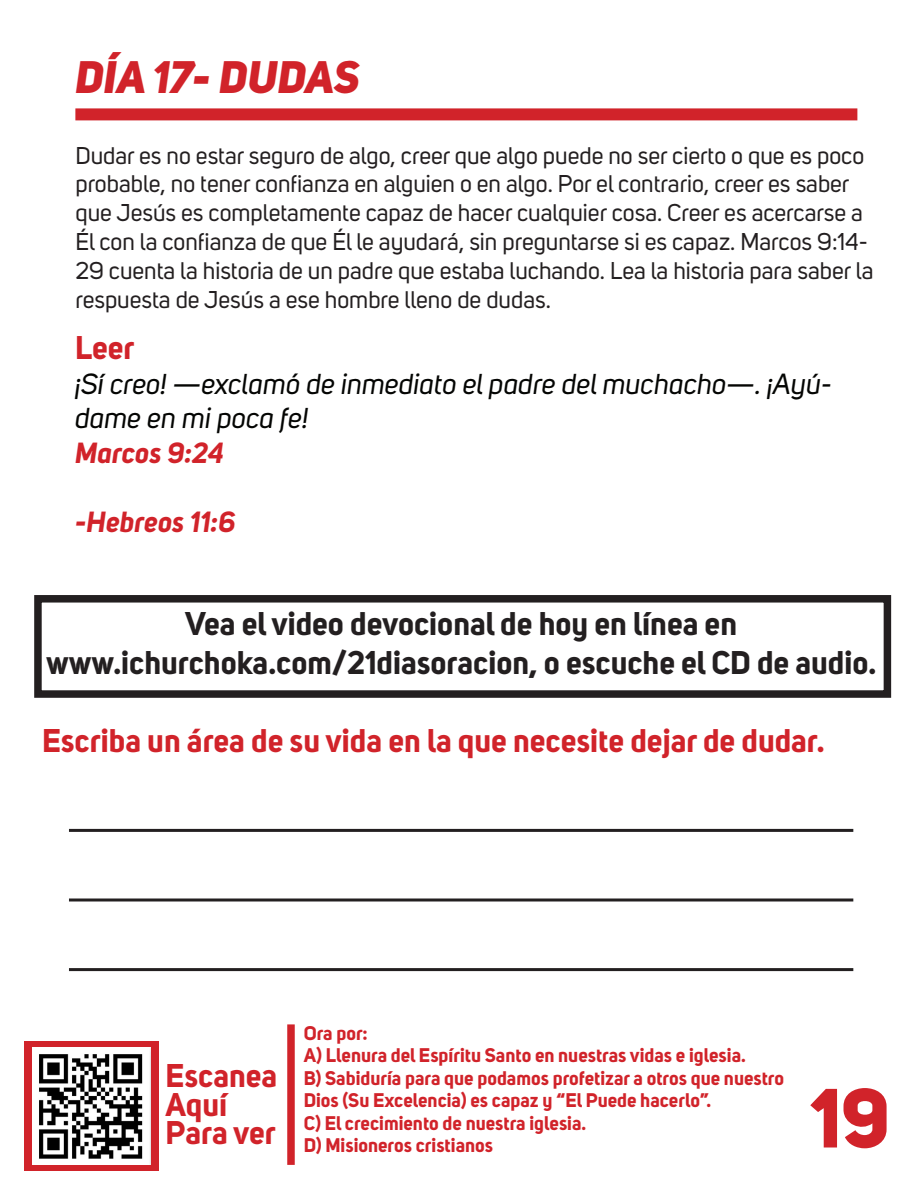
<style>
.page{position:relative;width:918px;height:1188px;background:#fff}
.page>*{position:absolute;margin:0;border:0;box-sizing:border-box;transform-origin:0 0}
.t1{font:82.8px "Uni Sans Heavy CAPS";color:#d1232a}
.t2{font:45px "Uni Sans Heavy Italic CAPS";color:#d1232a}
.t3{font:700 32.4px "Uni Sans";color:#231f20}
.t4{font:700 32.4px/28.5px "Uni Sans";color:#d1232a}
.t5{font:italic 28.8px/34.5px "Uni Sans";color:#040503}
.t6{font:italic 700 28.8px "Uni Sans";color:#d1232a}
.t7{font:24px/28.8px "Uni Sans";color:#231f20}
.t8{font:700 19.5px/22.5px "Uni Sans";color:#d1232a}
</style>
<div class="page">
<div style="left:75px;top:108px;width:782px;height:12px;background:#d1232a"></div>
<div style="left:34px;top:595px;width:857px;height:103px;border:8px solid #231f20"></div>
<hr style="left:69px;top:829px;width:784px;height:3px;background:#231f20">
<svg style="left:69px;top:898px;width:784px;height:4px;background:#595657"></svg>
<hr style="left:69px;top:968px;width:784px;height:3px;background:#231f20">
<div style="left:25px;top:1041px;width:134px;height:130px;background:#d1232a"></div>
<img style="left:32px;top:1048px;width:119px;height:116px">
<div style="left:287px;top:1024px;width:8px;height:141px;background:#d1232a"></div>
<p class="t2" style="left:75px;top:49px;width:286px">DÍA 17- DUDAS</p>
<p class="t7" style="left:75px;top:141px;width:800px">Dudar es no estar seguro de algo, creer que algo puede no ser cierto o que es poco probable, no tener confianza en alguien o en algo. Por el contrario, creer es saber que Jesús es completamente capaz de hacer cualquier cosa. Creer es acercarse a Él con la confianza de que Él le ayudará, sin preguntarse si es capaz. Marcos 9:14- 29 cuenta la historia de un padre que estaba luchando. Lea la historia para saber la respuesta de Jesús a ese hombre lleno de dudas.</p>
<p class="t4" style="left:75px;top:333px;width:61px">Leer</p>
<p class="t5" style="left:75px;top:366px;width:759px">¡Sí creo! —exclamó de inmediato el padre del muchacho—. ¡Ayú&shy;dame en mi poca fe!</p>
<p class="t6" style="left:75px;top:434px;width:151px">Marcos 9:24</p>
<p class="t6" style="left:75px;top:503px;width:162px">-Hebreos 11:6</p>
<p class="t3" style="left:185px;top:603px;width:553px">Vea el video devocional de hoy en línea en</p>
<p class="t3" style="left:46px;top:642px;width:832px">www.ichurchoka.com/21diasoracion, o escuche el CD de audio.</p>
<p class="t4" style="left:42px;top:726px;width:784px">Escriba un área de su vida en la que necesite dejar de dudar.</p>
<p class="t4" style="left:166px;top:1061px;width:113px">Escanea<br>Aquí</p>
<p class="t4" style="left:166px;top:1118px;width:112px">Para ver</p>
<p class="t8" style="left:304px;top:1021px;width:66px">Ora por:</p>
<p class="t8" style="left:304px;top:1044px;width:444px">A) Llenura del Espíritu Santo en nuestras vidas e iglesia.</p>
<p class="t8" style="left:304px;top:1066px;width:482px">B) Sabiduría para que podamos profetizar a otros que nuestro<br>Dios (Su Excelencia) es capaz y “El Puede hacerlo”.</p>
<p class="t8" style="left:304px;top:1111px;width:284px">C) El crecimiento de nuestra iglesia.</p>
<p class="t8" style="left:304px;top:1134px;width:191px">D) Misioneros cristianos</p>
<h1 class="t1" style="left:810px;top:1065px;width:81px">19</h1>
</div>
